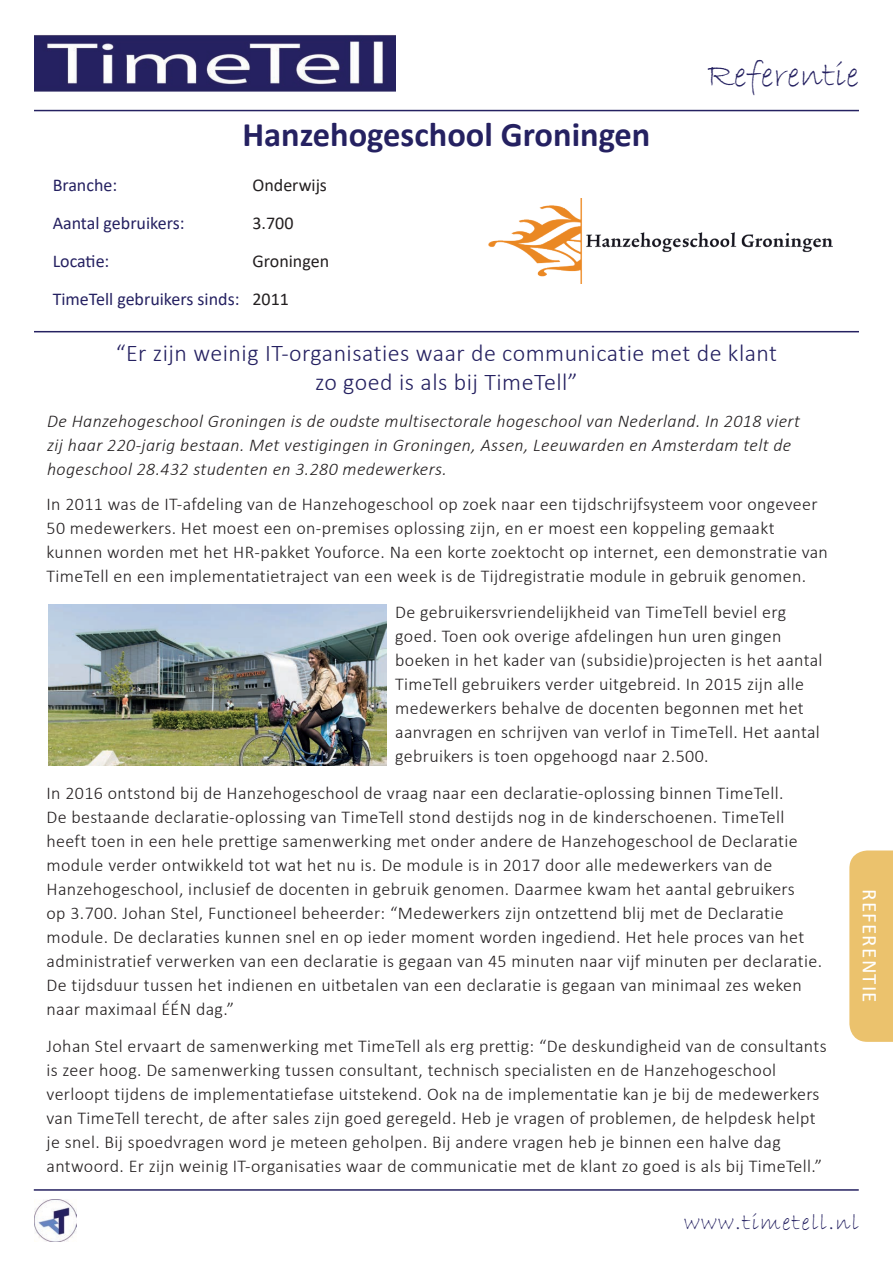
<style>
.page{position:relative;width:893px;height:1263px;background:#fff}
.page>*{position:absolute;margin:0;border:0;box-sizing:border-box;transform-origin:0 0}
.t1{font:36px "Bradley Hand ITC";color:#252161}
.t2{font:700 34.5px "Calibri";color:#252161}
.t3{font:300 24px/28.8px "Calibri";letter-spacing:.02em;color:#252161;text-align:center}
.t4{font:24px "Bradley Hand ITC";letter-spacing:.05em;color:#252161}
.t5{font:21px "Calibri";letter-spacing:.06em;color:#fff}
.t6{font:300 18px/24px "Calibri";letter-spacing:.02em;color:#231f20}
.t7{font:italic 300 18px/24px "Calibri";letter-spacing:.02em;color:#231f20}
.t8{font:18px/38.2px "Calibri";color:#252161}
.t9{font:18px "Calibri";color:#231f20}
.s1{color:#231f20}
</style>
<div class="page">
<img style="left:34px;top:34px;width:361px;height:57px">
<hr style="left:34px;top:110px;width:825px;height:1px;background:#252161">
<hr style="left:34px;top:1189px;width:825px;height:2px;background:#252161">
<hr style="left:34px;top:331px;width:825px;height:1px;background:#252161">
<div style="left:849px;top:850px;width:44px;height:192px;background:#ebc26d"></div>
<img style="left:34px;top:1199px;width:43px;height:43px">
<img style="left:48px;top:605px;width:339px;height:160px">
<img style="left:489px;top:199px;width:343px;height:85px">
<h2 class="t2" style="left:242px;top:110px;width:409px">Hanzehogeschool Groningen</h2>
<p class="t8" style="left:53px;top:165px;width:66px">Branche:</p>
<p class="t9" style="left:253px;top:172px;width:76px">Onderwijs</p>
<p class="t8" style="left:53px;top:203px;width:133px">Aantal gebruikers:</p>
<p class="t9" style="left:253px;top:210px;width:43px">3.700</p>
<p class="t8" style="left:53px;top:242px;width:58px">Locatie:</p>
<p class="t8" style="left:53px;top:242px;width:278px;text-indent:200px"><span class="s1">Groningen<br></span>TimeTell gebruikers sinds: <span class="s1">2011</span></p>
<h1 class="t1" style="left:707px;top:52px;width:153px">Referentie</h1>
<h3 class="t3" style="left:116px;top:338px;width:663px">“Er zijn weinig IT-organisaties waar de communicatie met de klant zo goed is als bij TimeTell”</h3>
<p class="t7" style="left:47px;top:409px;width:754px">De Hanzehogeschool Groningen is de oudste multisectorale hogeschool van Nederland. In 2018 viert zij haar 220-jarig bestaan. Met vestigingen in Groningen, Assen, Leeuwarden en Amsterdam telt de hogeschool 28.432 studenten en 3.280 medewerkers.</p>
<p class="t6" style="left:47px;top:491px;width:783px">In 2011 was de IT-afdeling van de Hanzehogeschool op zoek naar een tijdschrijfsysteem voor ongeveer 50 medewerkers. Het moest een on-premises oplossing zijn, en er moest een koppeling gemaakt kunnen worden met het HR-pakket Youforce. Na een korte zoektocht op internet, een demonstratie van TimeTell en een implementatietraject van een week is de Tijdregistratie module in gebruik genomen.</p>
<p class="t6" style="left:395px;top:600px;width:429px">De gebruikersvriendelijkheid van TimeTell beviel erg goed. Toen ook overige afdelingen hun uren gingen boeken in het kader van (subsidie)projecten is het aantal TimeTell gebruikers verder uitgebreid. In 2015 zijn alle medewerkers behalve de docenten begonnen met het aanvragen en schrijven van verlof in TimeTell. Het aantal gebruikers is toen opgehoogd naar 2.500.</p>
<p class="t6" style="left:47px;top:781px;width:777px">In 2016 ontstond bij de Hanzehogeschool de vraag naar een declaratie-oplossing binnen TimeTell.<br>De bestaande declaratie-oplossing van TimeTell stond destijds nog in de kinderschoenen. TimeTell heeft toen in een hele prettige samenwerking met onder andere de Hanzehogeschool de Declaratie module verder ontwikkeld tot wat het nu is. De module is in 2017 door alle medewerkers van de Hanzehogeschool, inclusief de docenten in gebruik genomen. Daarmee kwam het aantal gebruikers<br>op 3.700. Johan Stel, Functioneel beheerder: “Medewerkers zijn ontzettend blij met de Declaratie module. De declaraties kunnen snel en op ieder moment worden ingediend. Het hele proces van het administratief verwerken van een declaratie is gegaan van 45 minuten naar vijf minuten per declaratie.<br>De tijdsduur tussen het indienen en uitbetalen van een declaratie is gegaan van minimaal zes weken naar maximaal ÉÉN dag.”</p>
<p class="t6" style="left:47px;top:1033px;width:782px">Johan Stel ervaart de samenwerking met TimeTell als erg prettig: “De deskundigheid van de consultants is zeer hoog. De samenwerking tussen consultant, technisch specialisten en de Hanzehogeschool verloopt tijdens de implementatiefase uitstekend. Ook na de implementatie kan je bij de medewerkers van TimeTell terecht, de after sales zijn goed geregeld. Heb je vragen of problemen, de helpdesk helpt je snel. Bij spoedvragen word je meteen geholpen. Bij andere vragen heb je binnen een halve dag antwoord. Er zijn weinig IT-organisaties waar de communicatie met de klant zo goed is als bij TimeTell.”</p>
<p class="t5" style="left:884px;top:889px;width:115px;rotate:90deg">REFERENTIE</p>
<h3 class="t4" style="left:684px;top:1207px;width:176px">www.timetell.nl</h3>
</div>
